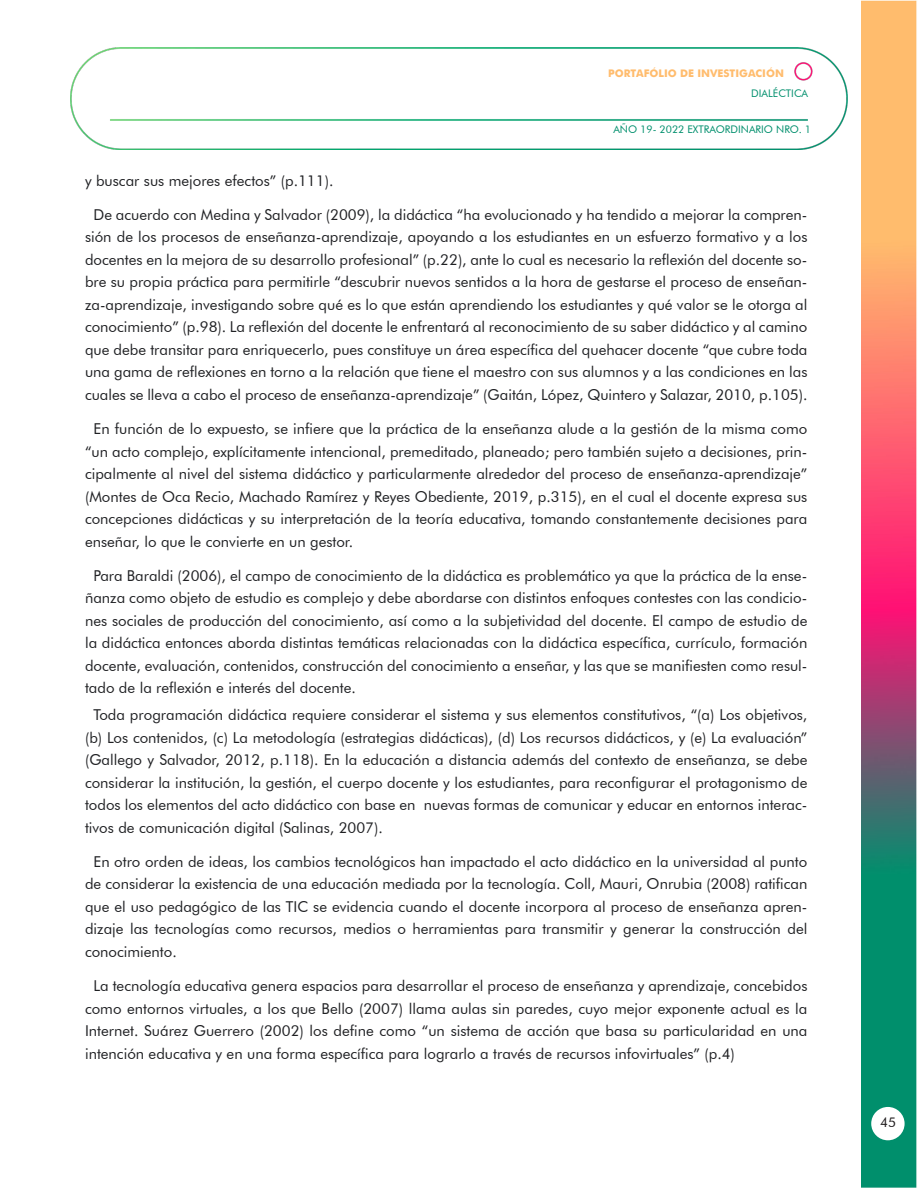
<style>
.page{position:relative;width:918px;height:1188px;background:#fff}
.page>*{position:absolute;margin:0;border:0;box-sizing:border-box;transform-origin:0 0}
.Normal__Web{font:15px/22.5px "Futura BT";color:#202124;text-align:justify}
.t1{font:13.5px "Futura BT";color:#231f20}
.t2{font:10.5px "Futura BT";color:#008f6d}
.t3{font:700 10.5px "Futura";color:#ffbc6d}
</style>
<div class="page">
<img style="left:861px;top:0;width:56px;height:1188px">
<img style="left:71px;top:48px;width:776px;height:102px">
<div style="left:871px;top:1107px;width:34px;height:33px;background:#fff;border-radius:50%"></div>
<p class="t3" style="left:608px;top:66px;width:177px">PORTAFÓLIO DE INVESTIGACIÓN</p>
<p class="t2" style="left:751px;top:87px;width:58px">DIALÉCTICA</p>
<p class="t2" style="left:613px;top:123px;width:199px">AÑO 19- 2022 EXTRAORDINARIO NRO. 1</p>
<p class="Normal__Web" style="left:85px;top:169px;width:250px">y buscar sus mejores efectos” (p.111).</p>
<p class="Normal__Web" style="left:85px;top:203px;width:724px;text-align:center">De acuerdo con Medina y Salvador (2009), la didáctica “ha evolucionado y ha tendido a mejorar la compren&shy;sión de los procesos de enseñanza-aprendizaje, apoyando a los estudiantes en un esfuerzo formativo y a los docentes en la mejora de su desarrollo profesional” (p.22), ante lo cual es necesario la reflexión del docente so&shy;bre su propia práctica para permitirle “descubrir nuevos sentidos a la hora de gestarse el proceso de enseñan&shy;za-aprendizaje, investigando sobre qué es lo que están aprendiendo los estudiantes y qué valor se le otorga al conocimiento” (p.98). La reflexión del docente le enfrentará al reconocimiento de su saber didáctico y al camino que debe transitar para enriquecerlo, pues constituye un área específica del quehacer docente “que cubre toda una gama de reflexiones en torno a la relación que tiene el maestro con sus alumnos y a las condiciones en las cuales se lleva a cabo el proceso de enseñanza-aprendizaje” (Gaitán, López, Quintero y Salazar, 2010, p.105).</p>
<p class="Normal__Web" style="left:85px;top:418px;width:724px;text-indent:9px">En función de lo expuesto, se infiere que la práctica de la enseñanza alude a la gestión de la misma como “un acto complejo, explícitamente intencional, premeditado, planeado; pero también sujeto a decisiones, prin&shy;cipalmente al nivel del sistema didáctico y particularmente alrededor del proceso de enseñanza-aprendizaje” (Montes de Oca Recio, Machado Ramírez y Reyes Obediente, 2019, p.315), en el cual el docente expresa sus concepciones didácticas y su interpretación de la teoría educativa, tomando constantemente decisiones para enseñar, lo que le convierte en un gestor.</p>
<p class="Normal__Web" style="left:85px;top:564px;width:724px;text-indent:9px">Para Baraldi (2006), el campo de conocimiento de la didáctica es problemático ya que la práctica de la ense&shy;ñanza como objeto de estudio es complejo y debe abordarse con distintos enfoques contestes con las condicio&shy;nes sociales de producción del conocimiento, así como a la subjetividad del docente. El campo de estudio de la didáctica entonces aborda distintas temáticas relacionadas con la didáctica específica, currículo, formación docente, evaluación, contenidos, construcción del conocimiento a enseñar, y las que se manifiesten como resul&shy;tado de la reflexión e interés del docente.</p>
<p class="Normal__Web" style="left:85px;top:704px;width:724px;text-indent:9px">Toda programación didáctica requiere considerar el sistema y sus elementos constitutivos, “(a) Los objetivos, (b) Los contenidos, (c) La metodología (estrategias didácticas), (d) Los recursos didácticos, y (e) La evaluación” (Gallego y Salvador, 2012, p.118). En la educación a distancia además del contexto de enseñanza, se debe considerar la institución, la gestión, el cuerpo docente y los estudiantes, para reconfigurar el protagonismo de todos los elementos del acto didáctico con base en nuevas formas de comunicar y educar en entornos interac&shy;tivos de comunicación digital (Salinas, 2007).</p>
<p class="Normal__Web" style="left:85px;top:850px;width:724px;text-indent:9px">En otro orden de ideas, los cambios tecnológicos han impactado el acto didáctico en la universidad al punto de considerar la existencia de una educación mediada por la tecnología. Coll, Mauri, Onrubia (2008) ratifican que el uso pedagógico de las TIC se evidencia cuando el docente incorpora al proceso de enseñanza apren&shy;dizaje las tecnologías como recursos, medios o herramientas para transmitir y generar la construcción del conocimiento.</p>
<p class="Normal__Web" style="left:85px;top:975px;width:724px;text-indent:9px">La tecnología educativa genera espacios para desarrollar el proceso de enseñanza y aprendizaje, concebidos como entornos virtuales, a los que Bello (2007) llama aulas sin paredes, cuyo mejor exponente actual es la Internet. Suárez Guerrero (2002) los define como “un sistema de acción que basa su particularidad en una intención educativa y en una forma específica para lograrlo a través de recursos infovirtuales” (p.4)</p>
<p class="t1" style="left:880px;top:1114px;width:17px">45</p>
</div>
